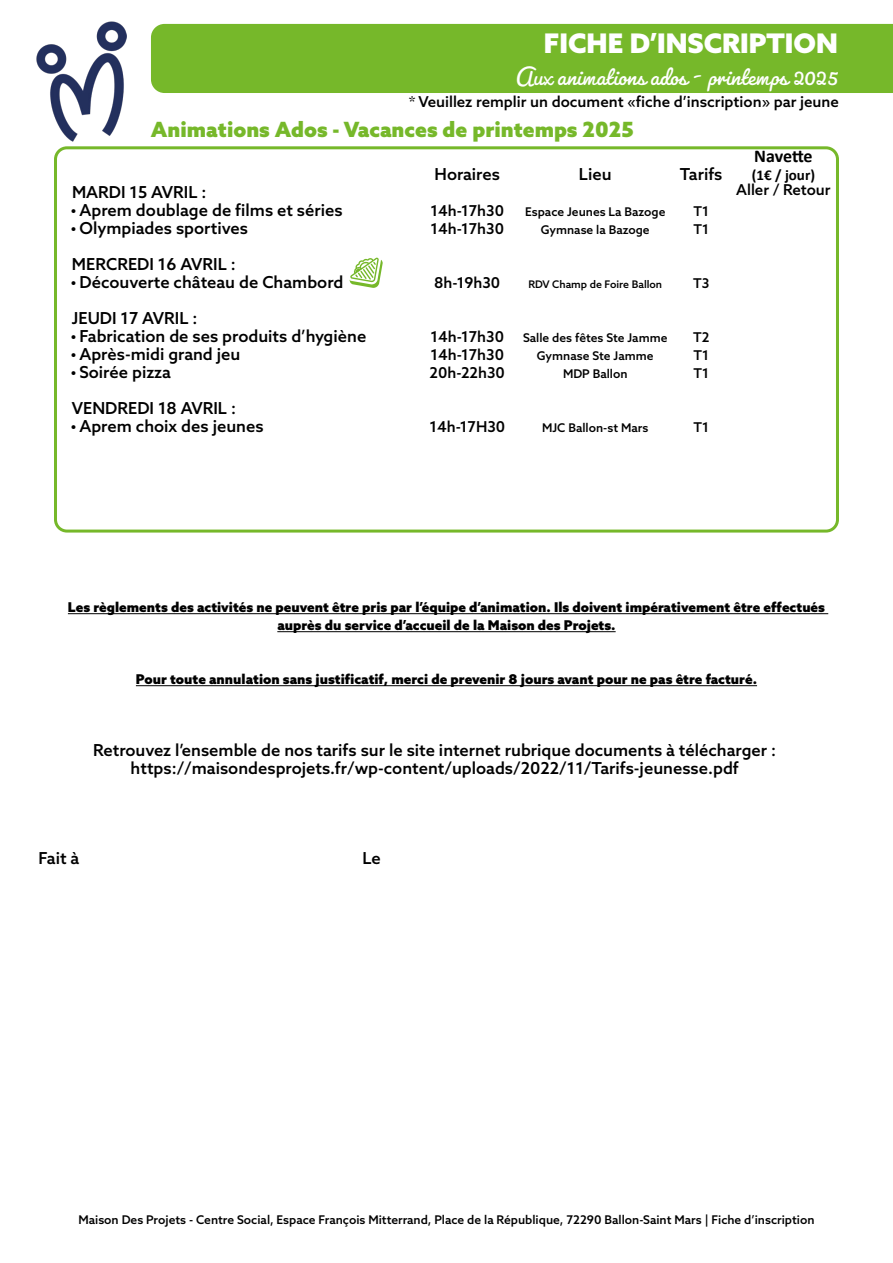
<style>
.page{position:relative;width:893px;height:1263px;background:#fff}
.page>*{position:absolute;margin:0;border:0;box-sizing:border-box;transform-origin:0 0}
.t1{font:27px "Pacifico";color:#fff}
.t2{font:900 27px "Azo Sans";color:#fff}
.t3{font:900 21px "Azo Sans";color:#76b82a}
.t4{font:700 18px "Calibri";letter-spacing:-.01em;color:#000}
.t5{font:500 16.5px/36px "Azo Sans";color:#000}
.t6{font:500 15px/18px "Azo Sans";color:#000}
.t7{font:700 15px "Calibri";color:#000}
.t8{font:900 13.5px/18px "Azo Sans";color:#000;text-align:center}
.t9{font:500 13.5px/18px "Azo Sans";color:#000}
.t10{font:500 12px/18px "Azo Sans";color:#000;text-align:center}
.t11{font:500 10.5px "Azo Sans";color:#000}
</style>
<div class="page">
<div style="left:151px;top:24px;width:742px;height:69px;background:#76b82a"></div>
<div style="left:54px;top:146px;width:785px;height:387px;border:3px solid #76b82a;border-radius:11px"></div>
<img style="left:37px;top:22px;width:89px;height:120px">
<hr style="left:68px;top:613px;width:760px;height:1px;background:#000">
<hr style="left:277px;top:631px;width:339px;height:1px;background:#000">
<hr style="left:136px;top:685px;width:621px;height:1px;background:#000">
<svg style="left:349px;top:257px;width:34px;height:31px"></svg>
<h1 class="t2" style="left:544px;top:25px;width:296px">FICHE D’INSCRIPTION</h1>
<h1 class="t1" style="left:515px;top:60px;width:324px">Aux animations ados - printemps 2025</h1>
<p class="t6" style="left:409px;top:93px;width:432px">* Veuillez remplir un document «fiche d’inscription» par jeune</p>
<p class="t3" style="left:151px;top:115px;width:484px">Animations Ados - Vacances de printemps 2025</p>
<p class="t5" style="left:435px;top:156px;width:67px">Horaires</p>
<p class="t6" style="left:431px;top:201px;width:75px">14h-17h30<br>14h-17h30</p>
<p class="t5" style="left:579px;top:156px;width:34px">Lieu</p>
<p class="t10" style="left:525px;top:203px;width:142px">Espace Jeunes La Bazoge<br>Gymnase la Bazoge</p>
<p class="t5" style="left:72px;top:174px;width:136px">MARDI 15 AVRIL :</p>
<p class="t5" style="left:70px;top:192px;width:274px">• Aprem doublage de films et séries</p>
<p class="t5" style="left:70px;top:210px;width:179px">• Olympiades sportives<br>MERCREDI 16 AVRIL :</p>
<p class="t5" style="left:70px;top:264px;width:274px">• Découverte château de Chambord<br>JEUDI 17 AVRIL :</p>
<p class="t5" style="left:70px;top:318px;width:297px">• Fabrication de ses produits d’hygiène</p>
<p class="t5" style="left:70px;top:336px;width:171px">• Après-midi grand jeu</p>
<p class="t5" style="left:70px;top:354px;width:167px">• Soirée pizza<br>VENDREDI 18 AVRIL :</p>
<p class="t5" style="left:70px;top:408px;width:195px">• Aprem choix des jeunes</p>
<p class="t6" style="left:434px;top:273px;width:67px">8h-19h30</p>
<p class="t11" style="left:528px;top:277px;width:135px">RDV Champ de Foire Ballon</p>
<p class="t6" style="left:430px;top:327px;width:77px;text-align:justify">14h-17h30<br>14h-17h30<br>20h-22h30</p>
<p class="t10" style="left:523px;top:329px;width:146px">Salle des fêtes Ste Jamme<br>Gymnase Ste Jamme<br>MDP Ballon</p>
<p class="t6" style="left:429px;top:417px;width:77px">14h-17H30</p>
<p class="t10" style="left:542px;top:419px;width:108px">MJC Ballon-st Mars</p>
<p class="t5" style="left:680px;top:156px;width:44px">Tarifs</p>
<p class="t9" style="left:693px;top:202px;width:17px">T1<br>T1</p>
<p class="t9" style="left:693px;top:274px;width:18px">T3</p>
<p class="t9" style="left:693px;top:328px;width:18px;text-align:justify">T2<br>T1<br>T1</p>
<p class="t9" style="left:693px;top:418px;width:17px">T1</p>
<p class="t4" style="left:754px;top:143px;width:60px">Navette</p>
<p class="t7" style="left:752px;top:164px;width:65px">(1€ / jour)</p>
<p class="t6" style="left:736px;top:180px;width:96px">Aller / Retour</p>
<p class="t8" style="left:68px;top:598px;width:759px">Les règlements des activités ne peuvent être pris par l’équipe d’animation. Ils doivent impérativement être effectués auprès du service d’accueil de la Maison des Projets.</p>
<p class="t8" style="left:136px;top:670px;width:623px">Pour toute annulation sans justificatif, merci de prevenir 8 jours avant pour ne pas être facturé.</p>
<p class="t5" style="left:93px;top:741px;width:684px;line-height:18px;text-align:center">Retrouvez l’ensemble de nos tarifs sur le site internet rubrique documents à télécharger : https://maisondesprojets.fr/wp-content/uploads/2022/11/Tarifs-jeunesse.pdf</p>
<p class="t5" style="left:38px;top:840px;width:42px">Fait à</p>
<p class="t5" style="left:362px;top:840px;width:20px">Le</p>
<p class="t10" style="left:78px;top:1211px;width:738px">Maison Des Projets - Centre Social, Espace François Mitterrand, Place de la République, 72290 Ballon-Saint Mars | Fiche d’inscription</p>
</div>
